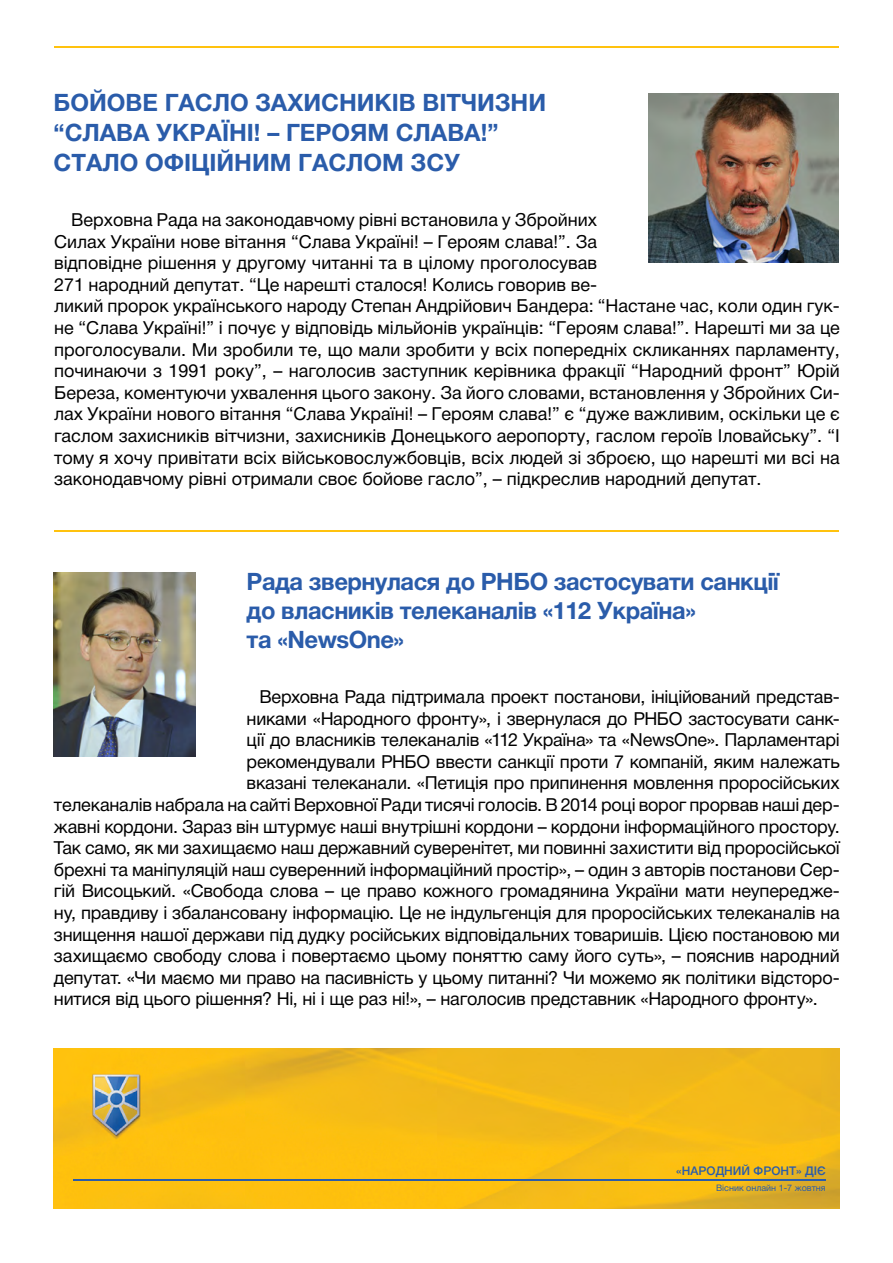
<style>
.page{position:relative;width:893px;height:1263px;background:#fff}
.page>*{position:absolute;margin:0;border:0;box-sizing:border-box;transform-origin:0 0}
.t1{font:24px/28.8px "Helvetica 7 Bold";letter-spacing:-.02em;color:#2a5caa}
.t2{font:24px/30px "Helvetica 7 Bold";color:#2a5caa}
.t3{font:18px/21.6px "Helvetica 5 Normal";letter-spacing:-.005em;color:#000}
.t4{font:12px "Helvetica 6 Medium";color:#2a5caa}
.t5{font:9px "Helvetica 5 Normal";color:#2a5caa}
</style>
<div class="page">
<hr style="left:54px;top:47px;width:785px;height:1px;background:#ffc20e">
<img style="left:53px;top:1048px;width:787px;height:161px">
<hr style="left:73px;top:1179px;width:753px;height:1px;background:#2a5caa">
<img style="left:648px;top:94px;width:191px;height:168px">
<hr style="left:54px;top:531px;width:785px;height:1px;background:#ffc20e">
<img style="left:54px;top:573px;width:142px;height:183px">
<h1 class="t2" style="left:54px;top:87px;width:494px">БОЙОВЕ ГАСЛО ЗАХИСНИКІВ ВІТЧИЗНИ “СЛАВА УКРАЇНІ! – ГЕРОЯМ СЛАВА!”<br>СТАЛО ОФІЦІЙНИМ ГАСЛОМ ЗСУ</h1>
<p class="t3" style="left:54px;top:209px;width:787px;text-indent:17px">Верховна Рада на законодавчому рівні встановила у Збройних<br>Силах України нове вітання “Слава Україні! – Героям слава!”. За<br>відповідне рішення у другому читанні та в цілому проголосував<br>271 народний депутат. “Це нарешті сталося! Колись говорив ве-<br>ликий пророк українського народу Степан Андрійович Бандера: “Настане час, коли один гук&shy;не “Слава Україні!” і почує у відповідь мільйонів українців: “Героям слава!”. Нарешті ми за це проголосували. Ми зробили те, що мали зробити у всіх попередніх скликаннях парламенту, починаючи з 1991 року”, – наголосив заступник керівника фракції “Народний фронт” Юрій Береза, коментуючи ухвалення цього закону. За його словами, встановлення у Збройних Си&shy;лах України нового вітання “Слава Україні! – Героям слава!” є “дуже важливим, оскільки це є гаслом захисників вітчизни, захисників Донецького аеропорту, гаслом героїв Іловайську”. “І тому я хочу привітати всіх військовослужбовців, всіх людей зі зброєю, що нарешті ми всі на законодавчому рівні отримали своє бойове гасло”, – підкреслив народний депутат.</p>
<h1 class="t1" style="left:247px;top:567px;width:534px">Рада звернулася до РНБО застосувати санкції до власників телеканалів «112 Україна»<br>та «NewsOne»</h1>
<p class="t3" style="left:259px;top:686px;width:582px">Верховна Рада підтримала проект постанови, ініційований представ-</p>
<p class="t3" style="left:247px;top:707px;width:595px">никами «Народного фронту», і звернулася до РНБО застосувати санк-</p>
<p class="t3" style="left:247px;top:729px;width:595px">ції до власників телеканалів «112 Україна» та «NewsOne». Парламентарі</p>
<p class="t3" style="left:247px;top:751px;width:595px">рекомендували РНБО ввести санкції проти 7 компаній, яким належать</p>
<p class="t3" style="left:247px;top:772px;width:595px">вказані телеканали. «Петиція про припинення мовлення проросійських</p>
<p class="t3" style="left:54px;top:794px;width:787px">телеканалів набрала на сайті Верховної Ради тисячі голосів. В 2014 році ворог прорвав наші дер-</p>
<p class="t3" style="left:54px;top:815px;width:787px">жавні кордони. Зараз він штурмує наші внутрішні кордони – кордони інформаційного простору.</p>
<p class="t3" style="left:54px;top:837px;width:787px">Так само, як ми захищаємо наш державний суверенітет, ми повинні захистити від проросійської</p>
<p class="t3" style="left:54px;top:859px;width:787px">брехні та маніпуляцій наш суверенний інформаційний простір», – один з авторів постанови Сер-</p>
<p class="t3" style="left:54px;top:880px;width:787px">гій Висоцький. «Свобода слова – це право кожного громадянина України мати неупередже-</p>
<p class="t3" style="left:54px;top:902px;width:787px">ну, правдиву і збалансовану інформацію. Це не індульгенція для проросійських телеканалів на</p>
<p class="t3" style="left:54px;top:923px;width:787px">знищення нашої держави під дудку російських відповідальних товаришів. Цією постановою ми</p>
<p class="t3" style="left:54px;top:945px;width:787px">захищаємо свободу слова і повертаємо цьому поняттю саму його суть», – пояснив народний</p>
<p class="t3" style="left:54px;top:967px;width:787px">депутат. «Чи маємо ми право на пасивність у цьому питанні? Чи можемо як політики відсторо-</p>
<p class="t3" style="left:54px;top:988px;width:765px">нитися від цього рішення? Ні, ні і ще раз ні!», – наголосив представник «Народного фронту».</p>
<p class="t4" style="left:676px;top:1164px;width:151px">«НАРОДНИЙ ФРОНТ» ДІЄ</p>
<p class="t5" style="left:716px;top:1183px;width:111px">Вісник онлайн 1-7 жовтня</p>
</div>
